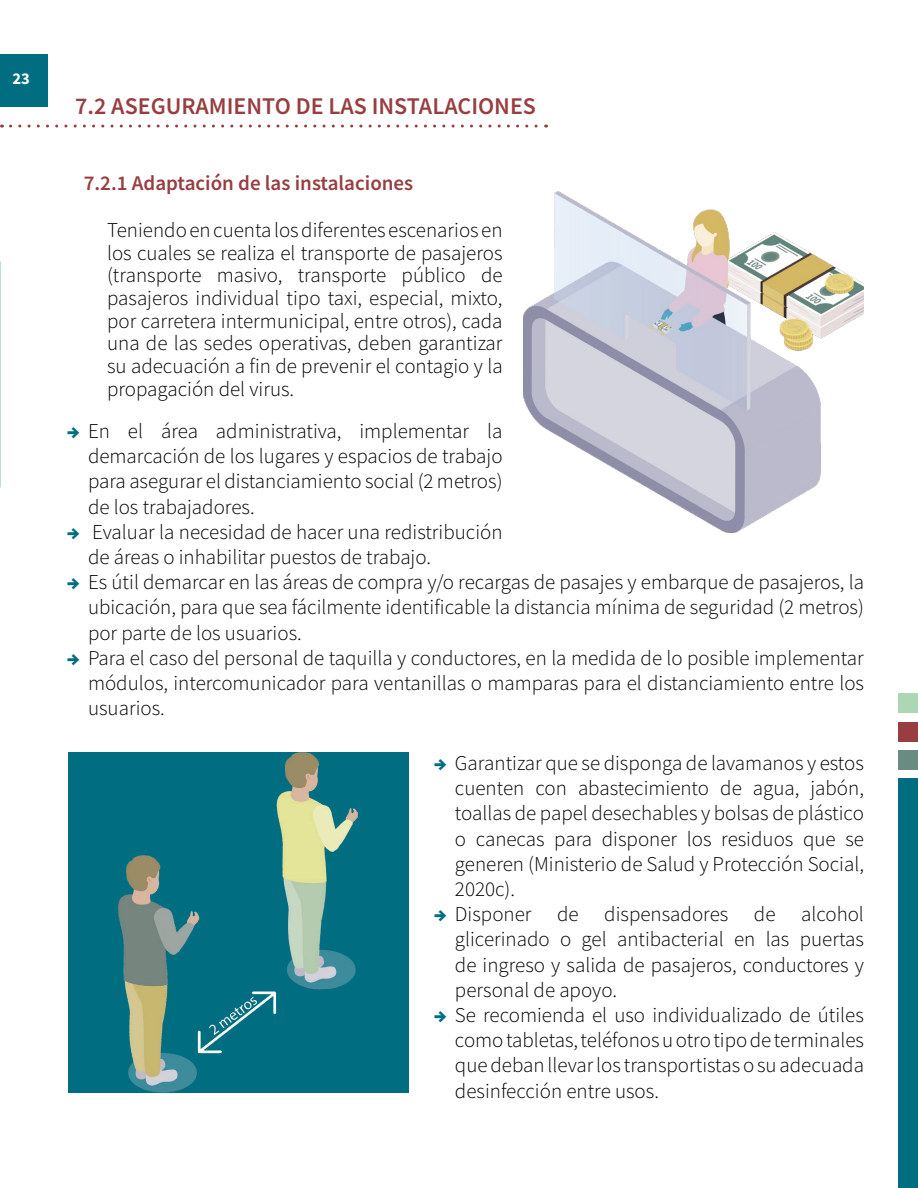
<style>
.page{position:relative;width:918px;height:1188px;background:#fff}
.page>*{position:absolute;margin:0;border:0;box-sizing:border-box;transform-origin:0 0}
.t1{font:600 24px "Source Sans Pro";color:#983e41}
.t2{font:300 21px/25.2px "Source Sans Pro";color:#000;text-align:justify}
.t3{font:600 21px "Source Sans Pro";color:#983e41}
.t4{font:700 16.5px "Source Sans Pro";color:#fff}
.s1{font-weight:900;color:#006e80}
</style>
<div class="page">
<div style="left:0;top:54px;width:48px;height:52px;background:#006e80"></div>
<div style="left:899px;top:779px;width:19px;height:409px;background:#006e80"></div>
<div style="left:899px;top:750px;width:19px;height:20px;background:#6a8b82"></div>
<div style="left:899px;top:722px;width:19px;height:19px;background:#983e41"></div>
<div style="left:899px;top:693px;width:19px;height:20px;background:#add6b5"></div>
<img style="left:524px;top:192px;width:340px;height:340px">
<div style="left:68px;top:753px;width:340px;height:340px;background:#006e80"></div>
<img style="left:119px;top:753px;width:239px;height:340px">
<svg style="left:11px;top:125px;width:536px;height:3px"></svg>
<p class="t4" style="left:12px;top:68px;width:19px">23</p>
<p class="t1" style="left:75px;top:90px;width:462px">7.2 ASEGURAMIENTO DE LAS INSTALACIONES</p>
<p class="t3" style="left:84px;top:170px;width:331px">7.2.1 Adaptación de las instalaciones</p>
<p class="t2" style="left:107px;top:219px;width:397px;line-height:22.6px">Teniendo en cuenta los diferentes escenarios en los cuales se realiza el transporte de pasajeros (transporte masivo, transporte público de pasajeros individual tipo taxi, especial, mixto, por carretera intermunicipal, entre otros), cada una de las sedes operativas, deben garantizar su adecuación a fin de prevenir el contagio y la propagación del virus.</p>
<p class="t2" style="left:88px;top:418px;width:416px;text-indent:-21px"><span class="s1">→</span> En el área administrativa, implementar la demarcación de los lugares y espacios de trabajo para asegurar el distanciamiento social (2 metros) de los trabajadores.</p>
<p class="t2" style="left:88px;top:519px;width:416px;text-indent:-21px"><span class="s1">→</span> Evaluar la necesidad de hacer una redistribución de áreas o inhabilitar puestos de trabajo.</p>
<p class="t2" style="left:88px;top:570px;width:778px;text-indent:-21px"><span class="s1">→</span> Es útil demarcar en las áreas de compra y/o recargas de pasajes y embarque de pasajeros, la ubicación, para que sea fácilmente identificable la distancia mínima de seguridad (2 metros) por parte de los usuarios.</p>
<p class="t2" style="left:88px;top:645px;width:778px;text-indent:-21px"><span class="s1">→</span> Para el caso del personal de taquilla y conductores, en la medida de lo posible implementar módulos, intercomunicador para ventanillas o mamparas para el distanciamiento entre los usuarios.</p>
<p class="t2" style="left:455px;top:751px;width:411px;text-indent:-21px"><span class="s1">→</span> Garantizar que se disponga de lavamanos y estos cuenten con abastecimiento de agua, jabón, toallas de papel desechables y bolsas de plástico o canecas para disponer los residuos que se generen (Ministerio de Salud y Protección Social, 2020c).</p>
<p class="t2" style="left:455px;top:902px;width:411px;text-indent:-21px"><span class="s1">→</span> Disponer de dispensadores de alcohol glicerinado o gel antibacterial en las puertas de ingreso y salida de pasajeros, conductores y personal de apoyo.</p>
<p class="t2" style="left:455px;top:1003px;width:411px;text-indent:-21px"><span class="s1">→</span> Se recomienda el uso individualizado de útiles como tabletas, teléfonos u otro tipo de terminales que deban llevar los transportistas o su adecuada desinfección entre usos.</p>
</div>
